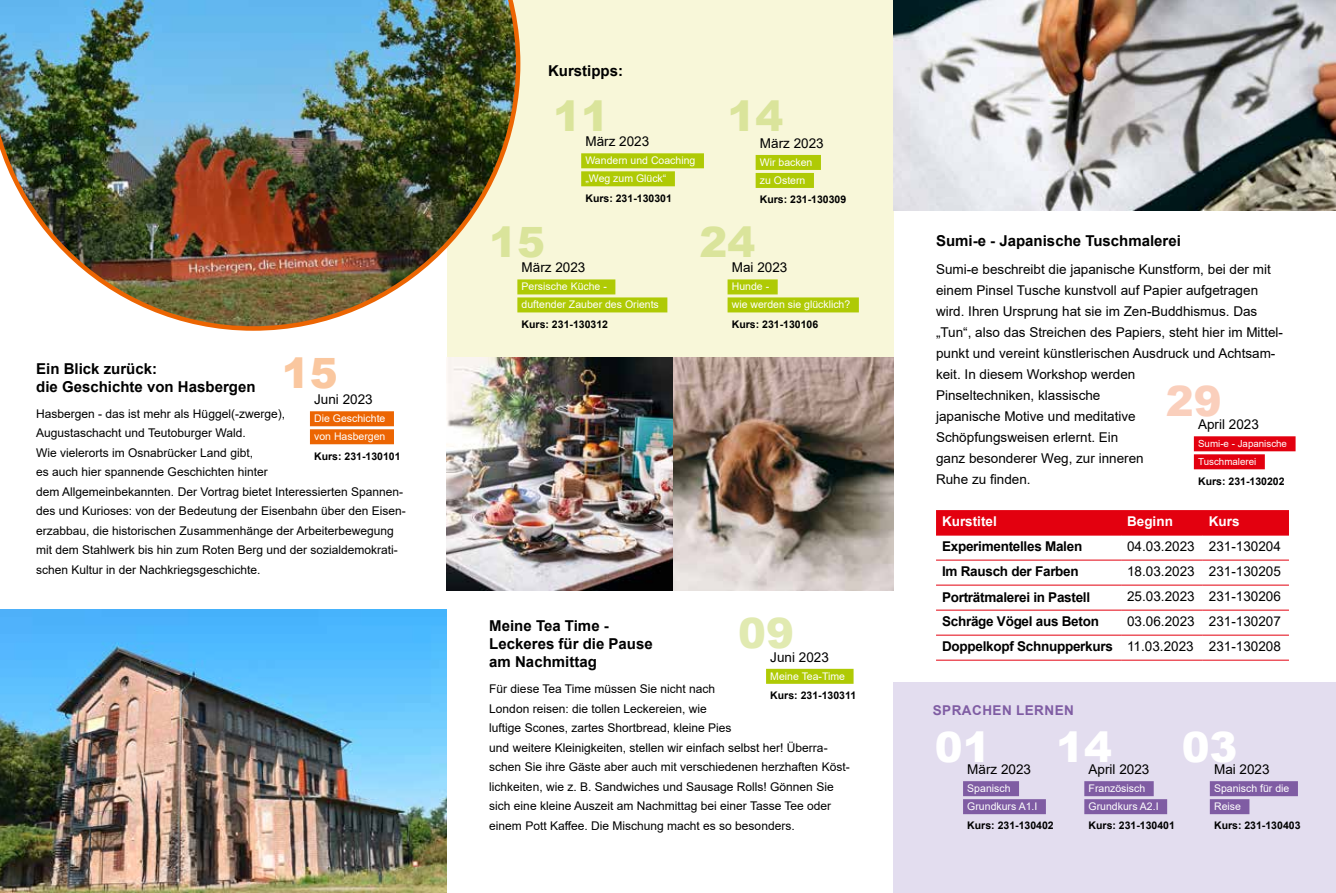
<style>
.page{position:relative;width:1336px;height:893px;background:#fff}
.page>*{position:absolute;margin:0;border:0;box-sizing:border-box;transform-origin:0 0}
.t1{font:900 41.85px "Arial";color:#dae49b}
.t2{font:900 41.85px "Arial";color:#fff}
.t3{font:900 41.85px "Arial";color:#facfbc}
.t4{font:900 41.85px "Arial";color:#fac79f}
.t5{font:900 41.85px "Arial";color:#e1eab1}
.t6{font:700 15px/18px "Arial";color:#000}
.t7{font:13.5px/21px "Arial";color:#000;text-align:right}
.t8{font:700 13.5px "Arial";letter-spacing:-.02em;color:#000}
.t9{font:700 13.5px "Arial";color:#fff}
.t10{font:700 13.5px "Arial";letter-spacing:.035em;color:#7f5ca3}
.t11{font:12px/19.5px "Arial";color:#000}
.t12{font:10.5px/18px "Arial";color:#fff}
.t13{font:700 10.5px "Arial";color:#000}
.t14{font:9.75px/18px "Arial";color:#fff}
.s1{font-weight:700}
</style>
<div class="page">
<div style="left:446px;top:0;width:447px;height:358px;background:#f8f7d9"></div>
<div style="left:893px;top:682px;width:442px;height:211px;background:#e3ddef"></div>
<img style="left:0;top:610px;width:446px;height:283px">
<img style="left:446px;top:358px;width:447px;height:233px">
<img style="left:893px;top:0;width:442px;height:211px">
<img style="left:0;top:0;width:520px;height:331px">
<div style="left:581px;top:153px;width:123px;height:15px;background:#afca05"></div>
<div style="left:581px;top:171px;width:93px;height:15px;background:#afca05"></div>
<div style="left:936px;top:510px;width:352px;height:25px;background:#e3000f"></div>
<hr style="left:935px;top:535px;width:185px;height:1px;background:#e3000f">
<hr style="left:1120px;top:535px;width:82px;height:1px;background:#e3000f">
<hr style="left:1202px;top:535px;width:86px;height:1px;background:#e3000f">
<hr style="left:935px;top:560px;width:185px;height:1px;background:#e3000f">
<hr style="left:1120px;top:560px;width:82px;height:1px;background:#e3000f">
<hr style="left:1202px;top:560px;width:86px;height:1px;background:#e3000f">
<hr style="left:935px;top:585px;width:185px;height:1px;background:#e3000f">
<hr style="left:1120px;top:585px;width:82px;height:1px;background:#e3000f">
<hr style="left:1202px;top:585px;width:86px;height:1px;background:#e3000f">
<hr style="left:935px;top:610px;width:185px;height:1px;background:#e3000f">
<hr style="left:1120px;top:610px;width:82px;height:1px;background:#e3000f">
<hr style="left:1202px;top:610px;width:86px;height:1px;background:#e3000f">
<hr style="left:935px;top:635px;width:185px;height:1px;background:#e3000f">
<hr style="left:1120px;top:635px;width:82px;height:1px;background:#e3000f">
<hr style="left:1202px;top:635px;width:86px;height:1px;background:#e3000f">
<hr style="left:935px;top:660px;width:185px;height:1px;background:#e3000f">
<hr style="left:1120px;top:660px;width:82px;height:1px;background:#e3000f">
<hr style="left:1202px;top:660px;width:86px;height:1px;background:#e3000f">
<div style="left:962px;top:781px;width:56px;height:15px;background:#7f5ca3"></div>
<div style="left:962px;top:799px;width:83px;height:15px;background:#7f5ca3"></div>
<div style="left:1209px;top:781px;width:88px;height:15px;background:#7f5ca3"></div>
<div style="left:1209px;top:799px;width:40px;height:15px;background:#7f5ca3"></div>
<div style="left:1084px;top:781px;width:69px;height:15px;background:#7f5ca3"></div>
<div style="left:1084px;top:799px;width:82px;height:15px;background:#7f5ca3"></div>
<div style="left:1193px;top:436px;width:102px;height:15px;background:#e3000f"></div>
<div style="left:1193px;top:454px;width:71px;height:15px;background:#e3000f"></div>
<div style="left:755px;top:155px;width:65px;height:15px;background:#afca05"></div>
<div style="left:755px;top:173px;width:58px;height:15px;background:#afca05"></div>
<div style="left:517px;top:279px;width:98px;height:15px;background:#afca05"></div>
<div style="left:517px;top:297px;width:150px;height:15px;background:#afca05"></div>
<div style="left:766px;top:669px;width:87px;height:15px;background:#afca05"></div>
<div style="left:727px;top:279px;width:50px;height:15px;background:#afca05"></div>
<div style="left:727px;top:297px;width:131px;height:15px;background:#afca05"></div>
<div style="left:310px;top:411px;width:84px;height:15px;background:#ec6502"></div>
<div style="left:310px;top:429px;width:84px;height:15px;background:#ec6502"></div>
<h1 class="t4" style="left:282px;top:343px;width:57px">15</h1>
<p class="t6" style="left:36px;top:360px;width:221px">Ein Blick zurück:<br>die Geschichte von Hasbergen</p>
<p class="t11" style="left:36px;top:404px;width:371px">Hasbergen - das ist mehr als Hüggel(-zwerge),<br>Augustaschacht und Teutoburger Wald.<br>Wie vielerorts im Osnabrücker Land gibt,<br>es auch hier spannende Geschichten hinter<br>dem Allgemeinbekannten. Der Vortrag bietet Interessierten Spannen&shy;des und Kurioses: von der Bedeutung der Eisenbahn über den Eisen&shy;erzabbau, die historischen Zusammenhänge der Arbeiterbewegung mit dem Stahlwerk bis hin zum Roten Berg und der sozialdemokrati&shy;schen Kultur in der Nachkriegsgeschichte.</p>
<p class="t7" style="left:314px;top:389px;width:60px">Juni 2023</p>
<p class="t12" style="left:314px;top:409px;width:73px">Die Geschichte von Hasbergen</p>
<p class="t13" style="left:314px;top:448px;width:88px">Kurs: 231-130101</p>
<p class="t6" style="left:548px;top:62px;width:76px">Kurstipps:</p>
<h1 class="t1" style="left:553px;top:86px;width:57px">11</h1>
<p class="t7" style="left:585px;top:131px;width:65px">März 2023</p>
<p class="t12" style="left:585px;top:151px;width:111px">Wandern und Coaching „Weg zum Glück“</p>
<p class="t13" style="left:585px;top:190px;width:88px">Kurs: 231-130301</p>
<h1 class="t1" style="left:727px;top:86px;width:57px">14</h1>
<p class="t7" style="left:759px;top:132px;width:65px">März 2023</p>
<p class="t12" style="left:759px;top:153px;width:54px">Wir backen zu Ostern</p>
<p class="t13" style="left:759px;top:192px;width:88px">Kurs: 231-130309</p>
<h1 class="t1" style="left:489px;top:212px;width:57px">15</h1>
<p class="t7" style="left:521px;top:257px;width:65px">März 2023</p>
<p class="t12" style="left:521px;top:277px;width:139px">Persische Küche -<br>duftender Zauber des Orients</p>
<p class="t13" style="left:521px;top:317px;width:88px">Kurs: 231-130312</p>
<h1 class="t1" style="left:699px;top:212px;width:57px">24</h1>
<p class="t7" style="left:731px;top:257px;width:57px">Mai 2023</p>
<p class="t12" style="left:731px;top:277px;width:120px">Hunde -<br>wie werden sie glücklich?</p>
<p class="t13" style="left:731px;top:317px;width:88px">Kurs: 231-130106</p>
<h1 class="t5" style="left:738px;top:603px;width:57px">09</h1>
<p class="t7" style="left:770px;top:646px;width:60px">Juni 2023</p>
<p class="t12" style="left:770px;top:667px;width:76px">Meine Tea-Time</p>
<p class="t13" style="left:770px;top:688px;width:87px">Kurs: 231-130311</p>
<p class="t6" style="left:489px;top:617px;width:165px">Meine Tea Time -<br>Leckeres für die Pause am Nachmittag</p>
<p class="t11" style="left:489px;top:679px;width:362px">Für diese Tea Time müssen Sie nicht nach<br>London reisen: die tollen Leckereien, wie<br>luftige Scones, zartes Shortbread, kleine Pies<br>und weitere Kleinigkeiten, stellen wir einfach selbst her! Überra&shy;schen Sie ihre Gäste aber auch mit verschiedenen herzhaften Köst&shy;lichkeiten, wie z. B. Sandwiches und Sausage Rolls! Gönnen Sie sich eine kleine Auszeit am Nachmittag bei einer Tasse Tee oder einem Pott Kaffee. Die Mischung macht es so besonders.</p>
<p class="t6" style="left:935px;top:232px;width:246px">Sumi-e - Japanische Tuschmalerei</p>
<p class="t7" style="left:935px;top:258px;width:348px;text-align:left">Sumi-e beschreibt die japanische Kunstform, bei der mit einem Pinsel Tusche kunstvoll auf Papier aufgetragen wird. Ihren Ursprung hat sie im Zen-Buddhismus. Das „Tun“, also das Streichen des Papiers, steht hier im Mittel&shy;punkt und vereint künstlerischen Ausdruck und Achtsam&shy;keit. In diesem Workshop werden<br>Pinseltechniken, klassische<br>japanische Motive und meditative<br>Schöpfungsweisen erlernt. Ein<br>ganz besonderer Weg, zur inneren<br>Ruhe zu finden.</p>
<h1 class="t3" style="left:1165px;top:371px;width:57px">29</h1>
<p class="t7" style="left:1197px;top:414px;width:62px">April 2023</p>
<p class="t14" style="left:1197px;top:435px;width:90px">Sumi-e - Japanische<br>Tuschmalerei</p>
<p class="t13" style="left:1197px;top:473px;width:88px">Kurs: 231-130202</p>
<p class="t9" style="left:941px;top:512px;width:56px">Kurstitel</p>
<p class="t9" style="left:1126px;top:512px;width:47px">Beginn</p>
<p class="t9" style="left:1208px;top:512px;width:32px">Kurs</p>
<p class="t8" style="left:941px;top:537px;width:142px">Experimentelles Malen</p>
<p class="t7" style="left:1126px;top:536px;width:155px">04.03.2023 231-130204</p>
<p class="t8" style="left:941px;top:562px;width:138px">Im Rausch der Farben</p>
<p class="t7" style="left:1126px;top:561px;width:155px">18.03.2023 231-130205</p>
<p class="t8" style="left:941px;top:588px;width:150px">Porträtmalerei in Pastell</p>
<p class="t7" style="left:1126px;top:586px;width:155px">25.03.2023 231-130206</p>
<p class="t8" style="left:941px;top:612px;width:158px">Schräge Vögel aus Beton</p>
<p class="t7" style="left:941px;top:609px;width:340px;line-height:25px">03.06.2023 231-130207<br><span class="s1">Doppelkopf Schnupperkurs</span> 11.03.2023 231-130208</p>
<p class="t10" style="left:932px;top:700px;width:143px">SPRACHEN LERNEN</p>
<h1 class="t2" style="left:934px;top:717px;width:57px">01</h1>
<p class="t7" style="left:967px;top:759px;width:65px">März 2023</p>
<h1 class="t2" style="left:1056px;top:717px;width:57px">14</h1>
<h1 class="t2" style="left:1181px;top:717px;width:57px">03</h1>
<p class="t7" style="left:1088px;top:759px;width:62px">April 2023</p>
<p class="t12" style="left:1088px;top:779px;width:72px">Französisch<br>Grundkurs A2.I</p>
<p class="t13" style="left:1088px;top:818px;width:88px">Kurs: 231-130401</p>
<p class="t7" style="left:1213px;top:759px;width:57px">Mai 2023</p>
<p class="t12" style="left:1213px;top:779px;width:77px">Spanisch für die<br>Reise</p>
<p class="t13" style="left:1213px;top:818px;width:88px">Kurs: 231-130403</p>
<p class="t12" style="left:967px;top:779px;width:72px">Spanisch<br>Grundkurs A1.I</p>
<p class="t13" style="left:967px;top:818px;width:88px">Kurs: 231-130402</p>
</div>
